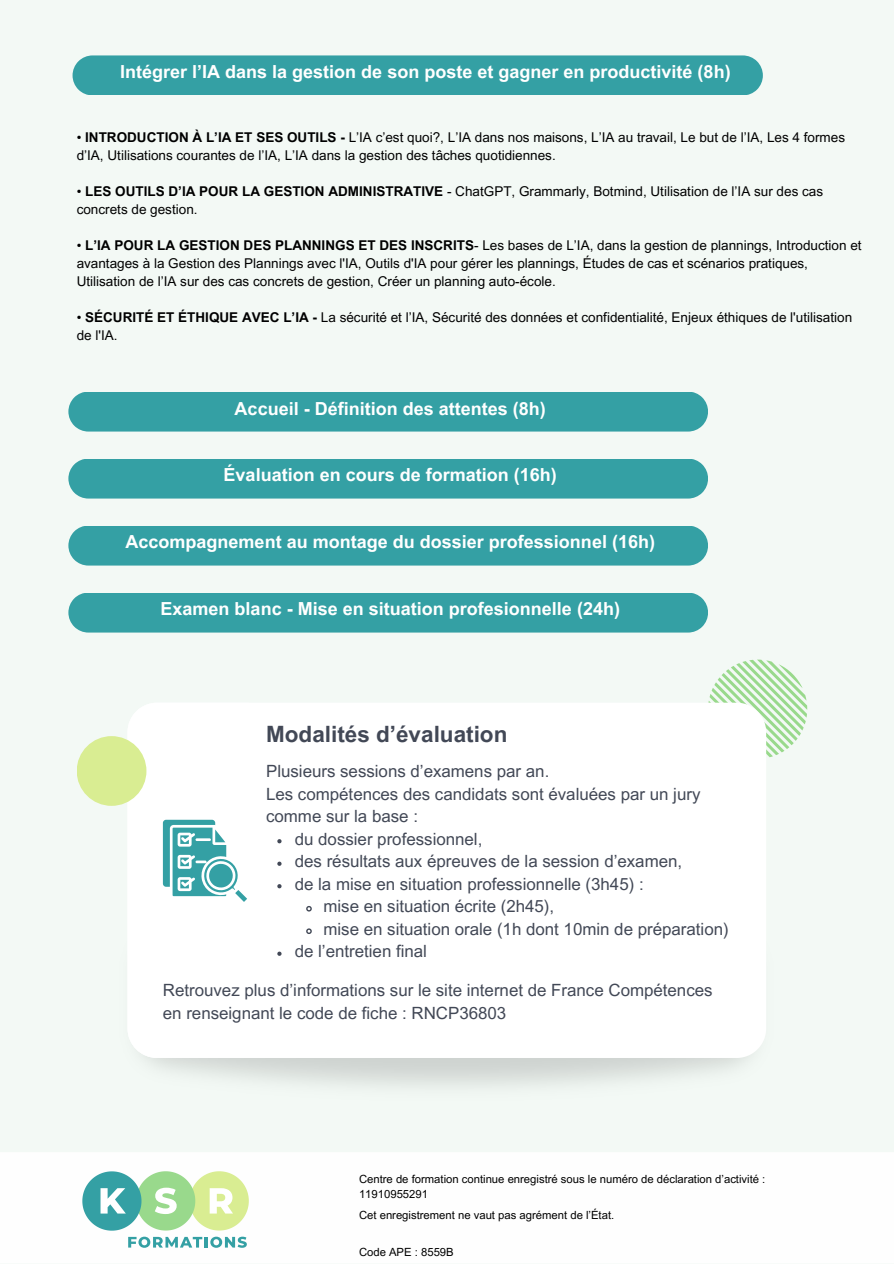
<style>
.page{position:relative;width:894px;height:1264px;background:#fff}
.page>*{position:absolute;margin:0;border:0;box-sizing:border-box;transform-origin:0 0}
.t1{font:700 22.5px "Arial MT Pro";color:#424856}
.t2{font:700 18px "Arial MT Pro";color:#fff}
.t3{font:16.8px/22.5px "Arial MT Pro";color:#424856}
.t4{font:13.5px/18px "Arial MT Pro";color:#000}
.t5{font:11.25px/15px "Arial MT Pro";color:#000}
.s1{font-weight:700}
</style>
<div class="page">
<div style="left:0;top:0;width:893px;height:1263px;background:#f3f9f5"></div>
<svg style="left:708px;top:659px;width:98px;height:98px"></svg>
<div style="left:68px;top:459px;width:639px;height:39px;background:#34a0a4"></div>
<div style="left:68px;top:392px;width:639px;height:39px;background:#34a0a4"></div>
<div style="left:68px;top:526px;width:639px;height:39px;background:#34a0a4"></div>
<div style="left:68px;top:593px;width:639px;height:39px;background:#34a0a4"></div>
<img style="left:145px;top:1057px;width:603px;height:30px">
<div style="left:290px;top:702px;width:476px;height:355px;background:#fff"></div>
<div style="left:127px;top:703px;width:163px;height:354px;background:#fff"></div>
<svg style="left:163px;top:819px;width:84px;height:82px"></svg>
<svg style="left:277px;top:839px;width:4px;height:4px"></svg>
<svg style="left:277px;top:861px;width:4px;height:4px"></svg>
<svg style="left:277px;top:884px;width:4px;height:4px"></svg>
<svg style="left:305px;top:904px;width:8px;height:8px"></svg>
<svg style="left:305px;top:927px;width:8px;height:8px"></svg>
<svg style="left:277px;top:951px;width:4px;height:4px"></svg>
<div style="left:77px;top:736px;width:69px;height:69px;background:#d9ed92;border-radius:50%"></div>
<div style="left:72px;top:55px;width:690px;height:40px;background:#34a0a4"></div>
<div style="left:0;top:1153px;width:893px;height:110px;background:#fefefe"></div>
<svg style="left:82px;top:1171px;width:167px;height:59px"></svg>
<svg style="left:128px;top:1236px;width:119px;height:11px"></svg>
<p class="t2" style="left:120px;top:65px;width:612px">Intégrer l’IA dans la gestion de son poste et gagner en productivité (8h)</p>
<h3 class="t4" style="left:77px;top:130px;width:769px">• <span class="s1">INTRODUCTION À L’IA ET SES OUTILS -</span> L’IA c’est quoi?, L’IA dans nos maisons, L’IA au travail, Le but de l’IA, Les 4 formes d’IA, Utilisations courantes de l’IA, L’IA dans la gestion des tâches quotidiennes.</h3>
<p class="t4" style="left:77px;top:184px;width:747px">• <span class="s1">LES OUTILS D’IA POUR LA GESTION ADMINISTRATIVE</span> - ChatGPT, Grammarly, Botmind, Utilisation de l’IA sur des cas concrets de gestion.</p>
<p class="t4" style="left:77px;top:238px;width:786px">• <span class="s1">L’IA POUR LA GESTION DES PLANNINGS ET DES INSCRITS</span>- Les bases de L’IA, dans la gestion de plannings, Introduction et avantages à la Gestion des Plannings avec l'IA, Outils d'IA pour gérer les plannings, Études de cas et scénarios pratiques,<br>Utilisation de l’IA sur des cas concrets de gestion, Créer un planning auto-école.</p>
<p class="t4" style="left:77px;top:310px;width:776px">• <span class="s1">SÉCURITÉ ET ÉTHIQUE AVEC L’IA -</span> La sécurité et l’IA, Sécurité des données et confidentialité, Enjeux éthiques de l'utilisation de l'IA.</p>
<h4 class="t2" style="left:234px;top:401px;width:313px">Accueil - Définition des attentes (8h)</h4>
<h2 class="t2" style="left:223px;top:468px;width:335px">Évaluation en cours de formation (16h)</h2>
<h4 class="t2" style="left:125px;top:535px;width:531px">Accompagnement au montage du dossier professionnel (16h)</h4>
<h4 class="t2" style="left:160px;top:602px;width:461px">Examen blanc - Mise en situation profesionnelle (24h)</h4>
<h4 class="t1" style="left:266px;top:725px;width:243px">Modalités d’évaluation</h4>
<h2 class="t3" style="left:266px;top:762px;width:436px">Plusieurs sessions d’examens par an.<br>Les compétences des candidats sont évaluées par un jury comme sur la base :</h2>
<h2 class="t3" style="left:295px;top:829px;width:189px">du dossier professionnel,</h2>
<h2 class="t3" style="left:295px;top:852px;width:389px">des résultats aux épreuves de la session d’examen,</h2>
<h2 class="t3" style="left:295px;top:874px;width:350px">de la mise en situation professionnelle (3h45) :</h2>
<p class="t3" style="left:323px;top:897px;width:232px">mise en situation écrite (2h45),</p>
<p class="t3" style="left:323px;top:919px;width:406px">mise en situation orale (1h dont 10min de préparation)</p>
<p class="t3" style="left:295px;top:942px;width:134px">de l’entretien final</p>
<h1 class="t3" style="left:163px;top:981px;width:551px">Retrouvez plus d’informations sur le site internet de France Compétences en renseignant le code de fiche : RNCP36803</h1>
<p class="t5" style="left:359px;top:1172px;width:408px">Centre de formation continue enregistré sous le numéro de déclaration d’activité :<br>11910955291</p>
<h3 class="t5" style="left:359px;top:1209px;width:257px">Cet enregistrement ne vaut pas agrément de l’État.</h3>
<p class="t5" style="left:359px;top:1245px;width:96px">Code APE : 8559B</p>
</div>
